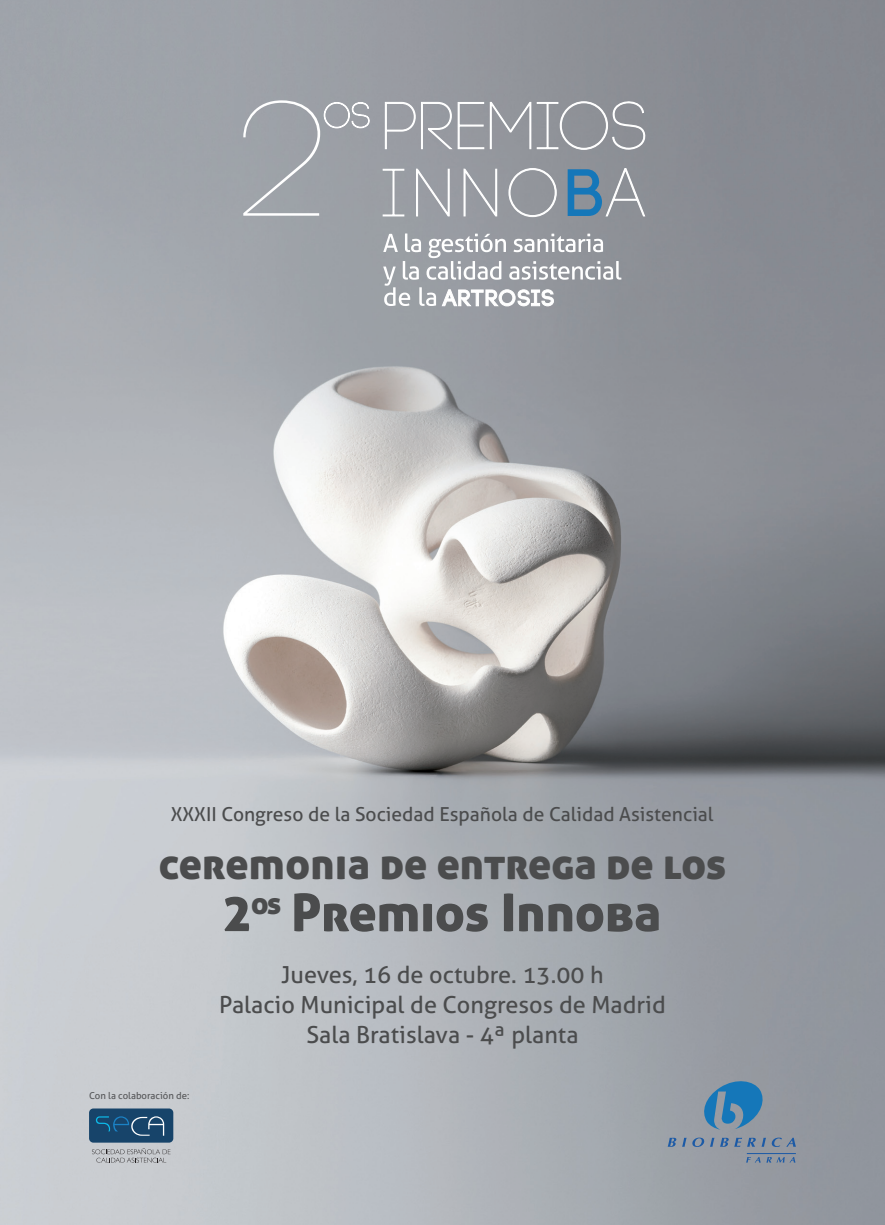
<style>
.page{position:relative;width:885px;height:1225px;background:#fff}
.page>*{position:absolute;margin:0;border:0;box-sizing:border-box;transform-origin:0 0}
.t1{font:300 164.6px "Code";color:#fff}
.t2{font:52px "Aller Display";color:#4b4c4d}
.t3{font:42.8px "Aller Display";color:#4b4c4d}
.t4{font:23.6px "Aller";color:#4b4c4d}
.t5{font:19.2px "Aller";color:#4b4c4d}
.t6{font:9.6px "Aller";color:#57585a}
</style>
<div class="page">
<img style="left:0;top:0;width:884px;height:1225px">
<svg style="left:567px;top:167px;width:79px;height:50px"></svg>
<svg style="left:382px;top:167px;width:175px;height:51px"></svg>
<svg style="left:384px;top:99px;width:262px;height:51px"></svg>
<svg style="left:323px;top:100px;width:47px;height:29px"></svg>
<svg style="left:383px;top:233px;width:238px;height:73px"></svg>
<div style="left:89px;top:1108px;width:84px;height:34px;background:#17446a;border-radius:4px"></div>
<svg style="left:92px;top:1148px;width:78px;height:14px"></svg>
<svg style="left:96px;top:1116px;width:68px;height:19px"></svg>
<svg style="left:700px;top:1077px;width:66px;height:52px"></svg>
<svg style="left:667px;top:1137px;width:9px;height:9px"></svg>
<svg style="left:682px;top:1137px;width:22px;height:10px"></svg>
<svg style="left:710px;top:1137px;width:4px;height:9px"></svg>
<svg style="left:720px;top:1137px;width:35px;height:9px"></svg>
<svg style="left:761px;top:1137px;width:34px;height:10px"></svg>
<svg style="left:746px;top:1157px;width:14px;height:5px"></svg>
<svg style="left:766px;top:1157px;width:29px;height:5px"></svg>
<hr style="left:746px;top:1153px;width:49px;height:1px;background:#1c5aa6">
<p class="t1" style="left:240px;top:78px;width:85px">2</p>
<p class="t5" style="left:171px;top:802px;width:544px">XXXII Congreso de la Sociedad Española de Calidad Asistencial</p>
<p class="t3" style="left:159px;top:836px;width:569px">ceremonia de entrega de los</p>
<p class="t2" style="left:224px;top:879px;width:439px">2<sup>os</sup> Premios Innoba</p>
<p class="t4" style="left:281px;top:960px;width:324px">Jueves, 16 de octubre. 13.00 h</p>
<p class="t4" style="left:219px;top:990px;width:448px">Palacio Municipal de Congresos de Madrid</p>
<p class="t4" style="left:306px;top:1020px;width:273px">Sala Bratislava - 4ª planta</p>
<p class="t6" style="left:89px;top:1089px;width:102px">Con la colaboración de:</p>
</div>
